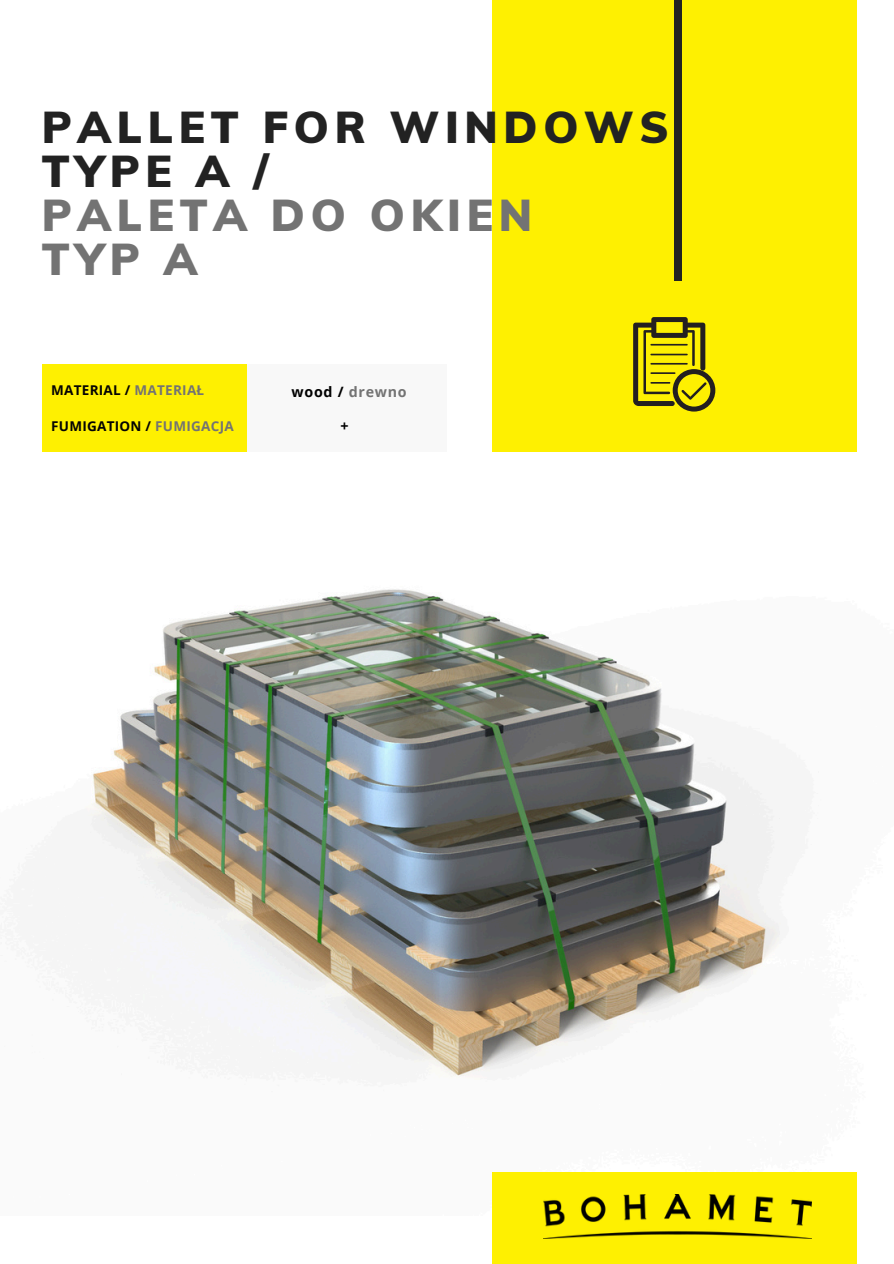
<style>
.page{position:relative;width:894px;height:1264px;background:#fff}
.page>*{position:absolute;margin:0;border:0;box-sizing:border-box;transform-origin:0 0}
.t1{font:900 43.65px/43.8px "Muli";letter-spacing:.13em;color:#222}
.t2{font:900 43.65px/43.8px "Muli";letter-spacing:.13em;color:#737373}
.t3{font:700 14.25px "Open Sans";letter-spacing:.05em;color:#737373}
.t4{font:700 14.25px "Open Sans";color:#000}
.t5{font:700 13.5px "Open Sans";letter-spacing:.02em;color:#040304}
.s1{color:#737373}
.s2{color:#000}
</style>
<div class="page">
<div style="left:492px;top:0;width:363px;height:451px;background:#fef001"></div>
<img style="left:87px;top:589px;width:770px;height:626px">
<div style="left:674px;top:0;width:7px;height:281px;background:#222"></div>
<div style="left:492px;top:1171px;width:363px;height:92px;background:#fef001"></div>
<img style="left:543px;top:1194px;width:268px;height:44px">
<svg style="left:633px;top:317px;width:82px;height:94px"></svg>
<div style="left:247px;top:364px;width:199px;height:87px;background:#f8f8f8"></div>
<div style="left:42px;top:364px;width:205px;height:87px;background:#fef001"></div>
<h1 class="t1" style="left:42px;top:105px;width:628px">PALLET FOR WINDOWS<br>TYPE A /</h1>
<h1 class="t2" style="left:42px;top:193px;width:491px">PALETA DO OKIEN<br>TYP A</h1>
<h2 class="t5" style="left:51px;top:381px;width:154px">MATERIAL / <span class="s1">MATERIAŁ</span></h2>
<h2 class="t5" style="left:51px;top:416px;width:184px">FUMIGATION / <span class="s1">FUMIGACJA</span></h2>
<p class="t3" style="left:291px;top:381px;width:116px"><span class="s2">wood /</span> drewno</p>
<h1 class="t4" style="left:340px;top:415px;width:10px">+</h1>
</div>
